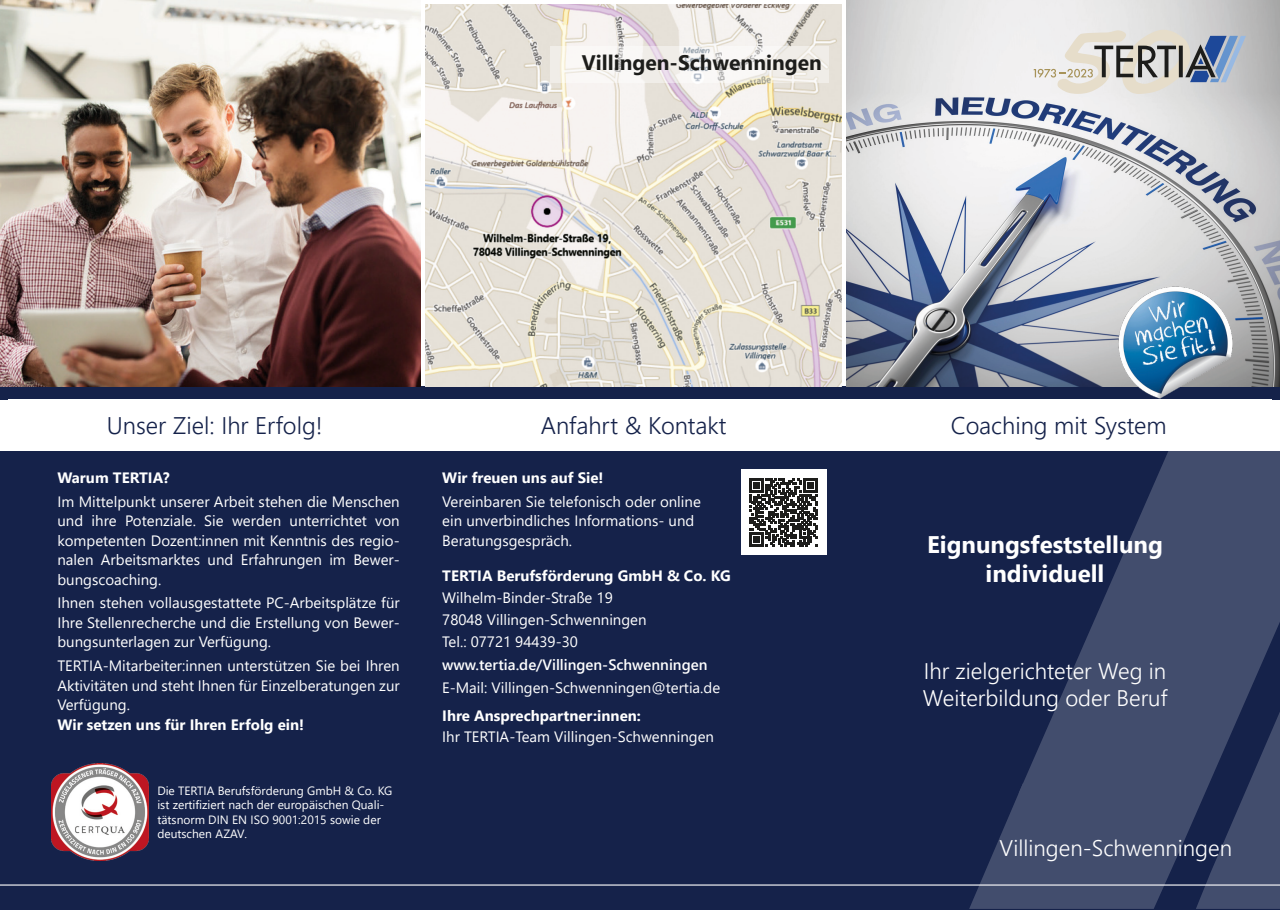
<style>
.page{position:relative;width:1280px;height:910px;background:#fff}
.page>*{position:absolute;margin:0;border:0;box-sizing:border-box;transform-origin:0 0}
.Headline_Blau{font:300 24px "Segoe UI";color:#15224a}
.Headline_Title{font:700 24px/28.8px "Segoe UI";color:#fff;text-align:center}
.Headline_Title_2{font:300 22.5px/27px "Segoe UI";color:#fff}
.Stadt{font:700 21px "Segoe UI";color:#1d1d1b}
.Fließtext{font:15px/19.5px "Segoe UI";color:#fff;text-align:justify}
.TelefonwwwEmail{font:15px "Segoe UI";color:#fff}
.Betreuungsgespräch{font:15px/19.5px "Segoe UI";color:#fff}
.Text_Zeile_Links{font:700 15px "Segoe UI";color:#fff}
.TelefonwwwEmail-2{font:600 15px "Segoe UI";color:#fff}
.APS_Daten{font:15px "Segoe UI";color:#fff}
.Firma{font:700 15px "Segoe UI";color:#fff}
.Ihre_APS{font:700 15px "Segoe UI";color:#fff}
.Wir_freuen_uns{font:700 15px "Segoe UI";color:#fff}
.Zeritfizierung{font:12px/14.4px "Segoe UI";color:#fff}
</style>
<div class="page">
<div style="left:0;top:387px;width:1280px;height:523px;background:#15224a"></div>
<hr style="left:0;top:884px;width:1280px;height:2px;background:#fff">
<svg style="left:1023px;top:451px;width:257px;height:392px;fill:#424d6d"></svg>
<svg style="left:969px;top:783px;width:214px;height:126px"></svg>
<svg style="left:1196px;top:711px;width:84px;height:198px"></svg>
<img style="left:846px;top:0;width:434px;height:387px">
<img style="left:0;top:1px;width:421px;height:386px">
<img style="left:425px;top:4px;width:417px;height:383px">
<svg style="left:550px;top:46px;width:279px;height:37px"></svg>
<img style="left:51px;top:763px;width:98px;height:98px">
<svg style="left:1033px;top:30px;width:213px;height:64px;background:#c1c2c2"></svg>
<div style="left:846px;top:400px;width:425px;height:51px;background:#fff"></div>
<div style="left:421px;top:400px;width:425px;height:51px;background:#fff"></div>
<div style="left:9px;top:400px;width:412px;height:51px;background:#fff"></div>
<div style="left:741px;top:470px;width:85px;height:85px;background:#fff"></div>
<svg style="left:749px;top:478px;width:69px;height:69px"></svg>
<img style="left:1116px;top:285px;width:118px;height:115px">
<p class="Stadt" style="left:582px;top:42px;width:241px">Villingen-Schwenningen</p>
<p class="Headline_Blau" style="left:107px;top:403px;width:217px">Unser Ziel: Ihr Erfolg!</p>
<p class="Headline_Blau" style="left:541px;top:403px;width:187px">Anfahrt &amp; Kontakt</p>
<p class="Headline_Blau" style="left:951px;top:403px;width:217px">Coaching mit System</p>
<p class="Text_Zeile_Links" style="left:57px;top:463px;width:114px">Warum TERTIA?</p>
<p class="Fließtext" style="left:57px;top:490px;width:344px">Im Mittelpunkt unserer Arbeit stehen die Menschen und ihre Potenziale. Sie werden unterrichtet von kompetenten Dozent:innen mit Kenntnis des regio&shy;nalen Arbeitsmarktes und Erfahrungen im Bewer&shy;bungscoaching.</p>
<p class="Fließtext" style="left:57px;top:592px;width:344px">Ihnen stehen vollausgestattete PC-Arbeitsplätze für Ihre Stellenrecherche und die Erstellung von Bewer&shy;bungsunterlagen zur Verfügung.</p>
<p class="Fließtext" style="left:57px;top:655px;width:344px">TERTIA-Mitarbeiter:innen unterstützen Sie bei Ihren Aktivitäten und steht Ihnen für Einzelberatungen zur Verfügung.</p>
<p class="Text_Zeile_Links" style="left:57px;top:711px;width:248px">Wir setzen uns für Ihren Erfolg ein!</p>
<p class="Zeritfizierung" style="left:157px;top:782px;width:237px">Die TERTIA Berufsförderung GmbH &amp; Co. KG ist zertifiziert nach der europäischen Quali&shy;tätsnorm DIN EN ISO 9001:2015 sowie der deutschen AZAV.</p>
<p class="Wir_freuen_uns" style="left:442px;top:463px;width:163px">Wir freuen uns auf Sie!</p>
<p class="Betreuungsgespräch" style="left:442px;top:490px;width:260px">Vereinbaren Sie telefonisch oder online ein unverbindliches Informations- und<br>Beratungsgespräch.</p>
<p class="Firma" style="left:442px;top:561px;width:290px">TERTIA Berufsförderung GmbH &amp; Co. KG</p>
<p class="TelefonwwwEmail" style="left:442px;top:583px;width:172px">Wilhelm-Binder-Straße 19</p>
<p class="TelefonwwwEmail" style="left:442px;top:606px;width:206px">78048 Villingen-Schwenningen</p>
<p class="TelefonwwwEmail" style="left:442px;top:628px;width:137px">Tel.: 07721 94439-30</p>
<p class="TelefonwwwEmail-2" style="left:442px;top:650px;width:267px">www.tertia.de/Villingen-Schwenningen</p>
<p class="TelefonwwwEmail" style="left:442px;top:674px;width:279px">E-Mail: Villingen-Schwenningen@tertia.de</p>
<p class="Ihre_APS" style="left:442px;top:702px;width:200px">Ihre Ansprechpartner:innen:</p>
<p class="APS_Daten" style="left:442px;top:722px;width:273px">Ihr TERTIA-Team Villingen-Schwenningen</p>
<p class="Headline_Title" style="left:927px;top:528px;width:237px">Eignungsfeststellung individuell</p>
<p class="Headline_Title_2" style="left:923px;top:656px;width:246px">Ihr zielgerichteter Weg in<br>Weiterbildung oder Beruf</p>
<p class="Headline_Title_2" style="left:1000px;top:832px;width:234px">Villingen-Schwenningen</p>
</div>
